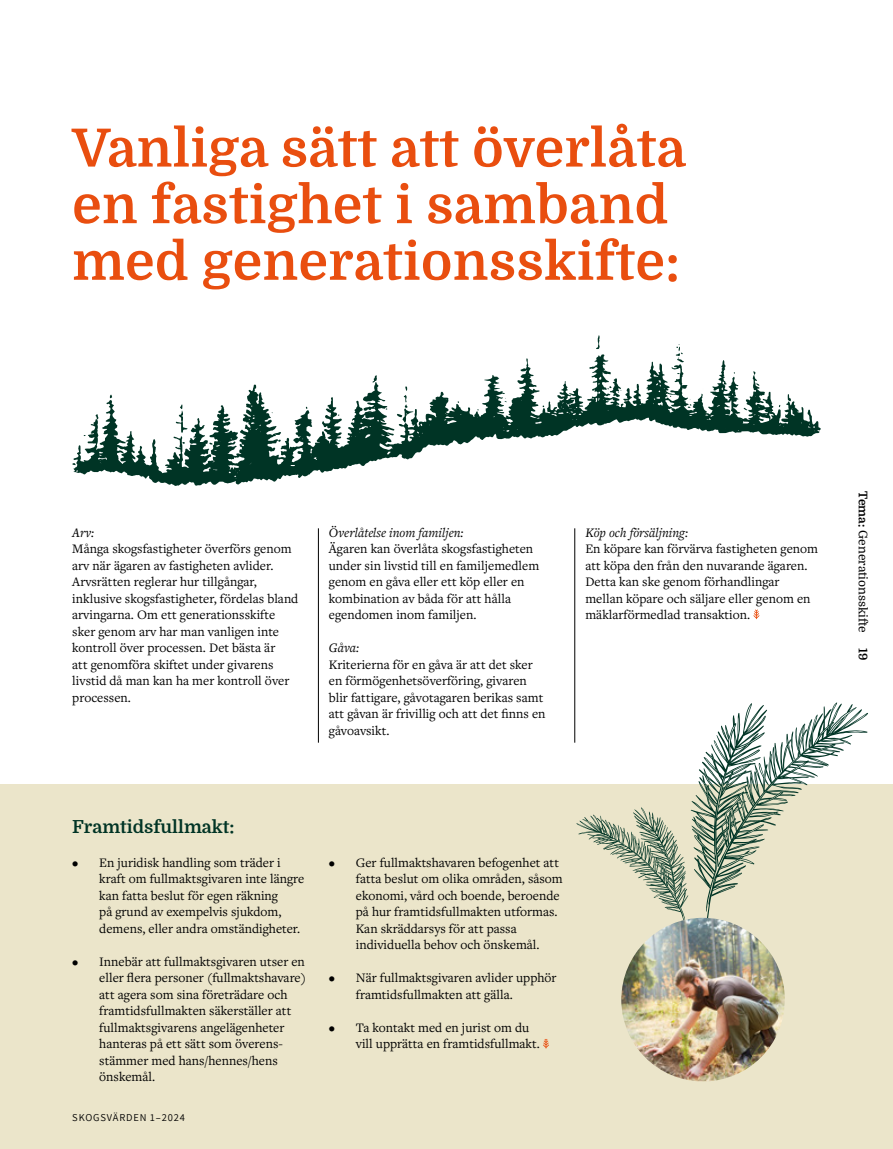
<style>
.page{position:relative;width:893px;height:1149px;background:#fff}
.page>*{position:absolute;margin:0;border:0;box-sizing:border-box;transform-origin:0 0}
.t1{font:700 52.65px/56.6px "Domine";letter-spacing:.01em;color:#e94e0f}
.t2{font:700 18px "Domine";color:#003425}
.Brödtext_Ingång{font:13.5px/16.5px "Freight Text Pro";color:#000}
.t3{font:12px "Domine";color:#000}
.t4{font:700 12px "Domine";color:#000}
.t5{font:10.5px "Assistant";letter-spacing:.08em;color:#000}
.s1{font-style:italic}
.s2{font-weight:700}
</style>
<div class="page">
<svg style="left:753px;top:609px;width:7px;height:10px"></svg>
<hr style="left:318px;top:528px;width:1px;height:214px;background:#000">
<svg style="left:73px;top:354px;width:748px;height:132px"></svg>
<svg style="left:372px;top:375px;width:5px;height:7px"></svg>
<svg style="left:788px;top:394px;width:3px;height:7px"></svg>
<svg style="left:176px;top:404px;width:11px;height:29px"></svg>
<svg style="left:397px;top:386px;width:16px;height:37px"></svg>
<svg style="left:753px;top:371px;width:3px;height:4px"></svg>
<svg style="left:676px;top:344px;width:8px;height:18px"></svg>
<svg style="left:607px;top:378px;width:14px;height:19px"></svg>
<svg style="left:688px;top:399px;width:3px;height:9px"></svg>
<svg style="left:596px;top:335px;width:5px;height:20px"></svg>
<svg style="left:95px;top:412px;width:3px;height:7px"></svg>
<svg style="left:505px;top:398px;width:2px;height:8px"></svg>
<hr style="left:574px;top:528px;width:1px;height:214px;background:#000">
<div style="left:0;top:784px;width:893px;height:364px;background:#ebe5ca"></div>
<svg style="left:543px;top:1039px;width:6px;height:9px"></svg>
<svg style="left:576px;top:702px;width:292px;height:217px"></svg>
<img style="left:621px;top:917px;width:164px;height:164px;border-radius:82px">
<p class="t1" style="left:72px;top:121px;width:615px">Vanliga sätt att överlåta en fastighet i samband med generationsskifte:</p>
<p class="Brödtext_Ingång" style="left:72px;top:523px;width:228px"><span class="s1">Arv:<br></span>Många skogsfastigheter överförs genom arv när ägaren av fastigheten avlider.<br>Arvsrätten reglerar hur tillgångar, inklusive skogsfastigheter, fördelas bland arvingarna. Om ett generationsskifte sker genom arv har man vanligen inte kontroll över processen. Det bästa är<br>att genomföra skiftet under givarens livstid då man kan ha mer kontroll över processen.</p>
<p class="Brödtext_Ingång" style="left:329px;top:523px;width:212px"><span class="s1">Överlåtelse inom familjen:<br></span>Ägaren kan överlåta skogsfastigheten under sin livstid till en familjemedlem genom en gåva eller ett köp eller en kombination av båda för att hålla egendomen inom familjen.</p>
<p class="Brödtext_Ingång" style="left:329px;top:638px;width:218px"><span class="s1">Gåva:<br></span>Kriterierna för en gåva är att det sker en förmögenhetsöverföring, givaren blir fattigare, gåvotagaren berikas samt att gåvan är frivillig och att det finns en gåvoavsikt.</p>
<p class="Brödtext_Ingång" style="left:585px;top:523px;width:234px"><span class="s1">Köp och försäljning:<br></span>En köpare kan förvärva fastigheten genom att köpa den från den nuvarande ägaren.<br>Detta kan ske genom förhandlingar mellan köpare och säljare eller genom en mäklarförmedlad transaktion.</p>
<p class="t2" style="left:72px;top:817px;width:164px">Framtidsfullmakt:</p>
<p class="Brödtext_Ingång" style="left:99px;top:853px;width:207px;text-indent:-27px">• En juridisk handling som träder i kraft om fullmaktsgivaren inte längre kan fatta beslut för egen räkning<br>på grund av exempelvis sjukdom, demens, eller andra omständigheter.</p>
<p class="Brödtext_Ingång" style="left:99px;top:952px;width:208px;text-indent:-27px">• Innebär att fullmaktsgivaren utser en eller flera personer (fullmaktshavare) att agera som sina företrädare och framtidsfullmakten säkerställer att fullmaktsgivarens angelägenheter hanteras på ett sätt som överens&shy;stämmer med hans/hennes/hens önskemål.</p>
<p class="t5" style="left:72px;top:1109px;width:114px">SKOGSVÄRDEN 1–2024</p>
<p class="Brödtext_Ingång" style="left:356px;top:853px;width:208px;text-indent:-27px">• Ger fullmaktshavaren befogenhet att fatta beslut om olika områden, såsom ekonomi, vård och boende, beroende på hur framtidsfullmakten utformas.<br>Kan skräddarsys för att passa individuella behov och önskemål.</p>
<p class="Brödtext_Ingång" style="left:356px;top:968px;width:202px;text-indent:-27px">• När fullmaktsgivaren avlider upphör framtidsfullmakten att gälla.</p>
<p class="Brödtext_Ingång" style="left:356px;top:1018px;width:185px;text-indent:-27px">• Ta kontakt med en jurist om du vill upprätta en framtidsfullmakt.</p>
<p class="t3" style="left:869px;top:491px;width:143px;rotate:90deg"><span class="s2">Tema:</span> Generationsskifte</p>
<p class="t4" style="left:869px;top:647px;width:14px;rotate:90deg">19</p>
</div>
